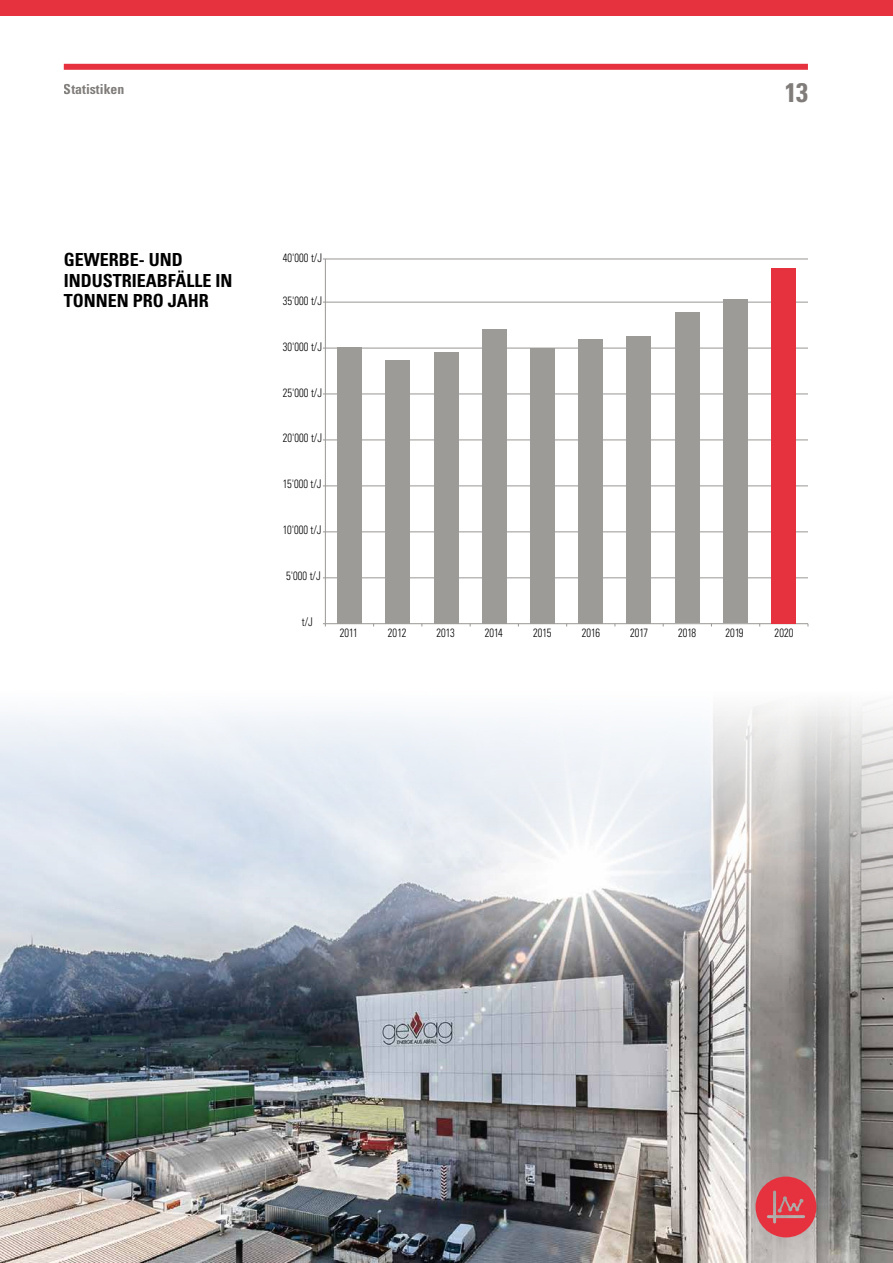
<style>
.page{position:relative;width:893px;height:1263px;background:#fff}
.page>*{position:absolute;margin:0;border:0;box-sizing:border-box;transform-origin:0 0}
.t1{font:700 condensed 26.85px "Univers LT Pro";color:#7f7c7a}
.t2{font:700 condensed 18px/20.2px "Univers LT Pro";color:#000}
.t3{font:700 condensed 13.8px "Univers LT Pro";color:#7f7c7a}
.t4{font:300 condensed 12px "Univers LT Pro";color:#000;scale:.88 1}
</style>
<div class="page">
<img style="left:0;top:703px;width:893px;height:560px">
<div style="left:64px;top:64px;width:744px;height:6px;background:#e6323e"></div>
<div style="left:0;top:0;width:893px;height:15px;background:#e6323e"></div>
<svg style="left:756px;top:1176px;width:60px;height:61px;background:#d5565d"></svg>
<hr style="left:325px;top:302px;width:483px;height:1px;background:#999795">
<hr style="left:325px;top:259px;width:483px;height:1px;background:#999795">
<hr style="left:325px;top:348px;width:483px;height:1px;background:#999795">
<hr style="left:325px;top:394px;width:483px;height:1px;background:#999795">
<hr style="left:325px;top:440px;width:483px;height:1px;background:#999795">
<hr style="left:325px;top:486px;width:483px;height:1px;background:#999795">
<hr style="left:325px;top:531px;width:483px;height:1px;background:#999795">
<hr style="left:325px;top:577px;width:483px;height:1px;background:#999795">
<hr style="left:325px;top:259px;width:1px;height:365px;background:#999795">
<hr style="left:325px;top:623px;width:483px;height:1px;background:#999795">
<div style="left:338px;top:347px;width:24px;height:276px;background:#9c9b98"></div>
<div style="left:386px;top:360px;width:24px;height:263px;background:#9c9b98"></div>
<div style="left:434px;top:352px;width:24px;height:271px;background:#9c9b98"></div>
<div style="left:482px;top:329px;width:24px;height:294px;background:#9c9b98"></div>
<div style="left:530px;top:348px;width:25px;height:275px;background:#9c9b98"></div>
<div style="left:579px;top:339px;width:24px;height:284px;background:#9c9b98"></div>
<div style="left:627px;top:336px;width:24px;height:287px;background:#9c9b98"></div>
<div style="left:675px;top:313px;width:24px;height:310px;background:#9c9b98"></div>
<div style="left:723px;top:299px;width:24px;height:324px;background:#9c9b98"></div>
<div style="left:771px;top:268px;width:24px;height:355px;background:#e6323e"></div>
<p class="t3" style="left:64px;top:81px;width:62px">Statistiken</p>
<h1 class="t1" style="left:784px;top:76px;width:25px">13</h1>
<h2 class="t2" style="left:64px;top:249px;width:170px">GEWERBE- UND<br>INDUSTRIEABFÄLLE IN<br>TONNEN PRO JAHR</h2>
<p class="t4" style="left:283px;top:250px;width:46px">40'000 t/J</p>
<p class="t4" style="left:283px;top:292px;width:46px">35'000 t/J</p>
<p class="t4" style="left:283px;top:338px;width:46px">30'000 t/J</p>
<p class="t4" style="left:283px;top:384px;width:46px">25'000 t/J</p>
<p class="t4" style="left:283px;top:430px;width:46px">20'000 t/J</p>
<p class="t4" style="left:283px;top:476px;width:46px">15'000 t/J</p>
<p class="t4" style="left:283px;top:522px;width:46px">10'000 t/J</p>
<p class="t4" style="left:286px;top:568px;width:41px">5'000 t/J</p>
<p class="t4" style="left:302px;top:614px;width:14px">t/J</p>
<p class="t4" style="left:340px;top:625px;width:22px">2011</p>
<p class="t4" style="left:388px;top:625px;width:23px">2012</p>
<p class="t4" style="left:436px;top:625px;width:22px">2013</p>
<p class="t4" style="left:485px;top:625px;width:22px">2014</p>
<p class="t4" style="left:533px;top:625px;width:22px">2015</p>
<p class="t4" style="left:582px;top:625px;width:22px">2016</p>
<p class="t4" style="left:630px;top:625px;width:22px">2017</p>
<p class="t4" style="left:678px;top:625px;width:22px">2018</p>
<p class="t4" style="left:726px;top:625px;width:22px">2019</p>
<p class="t4" style="left:775px;top:625px;width:23px">2020</p>
</div>
